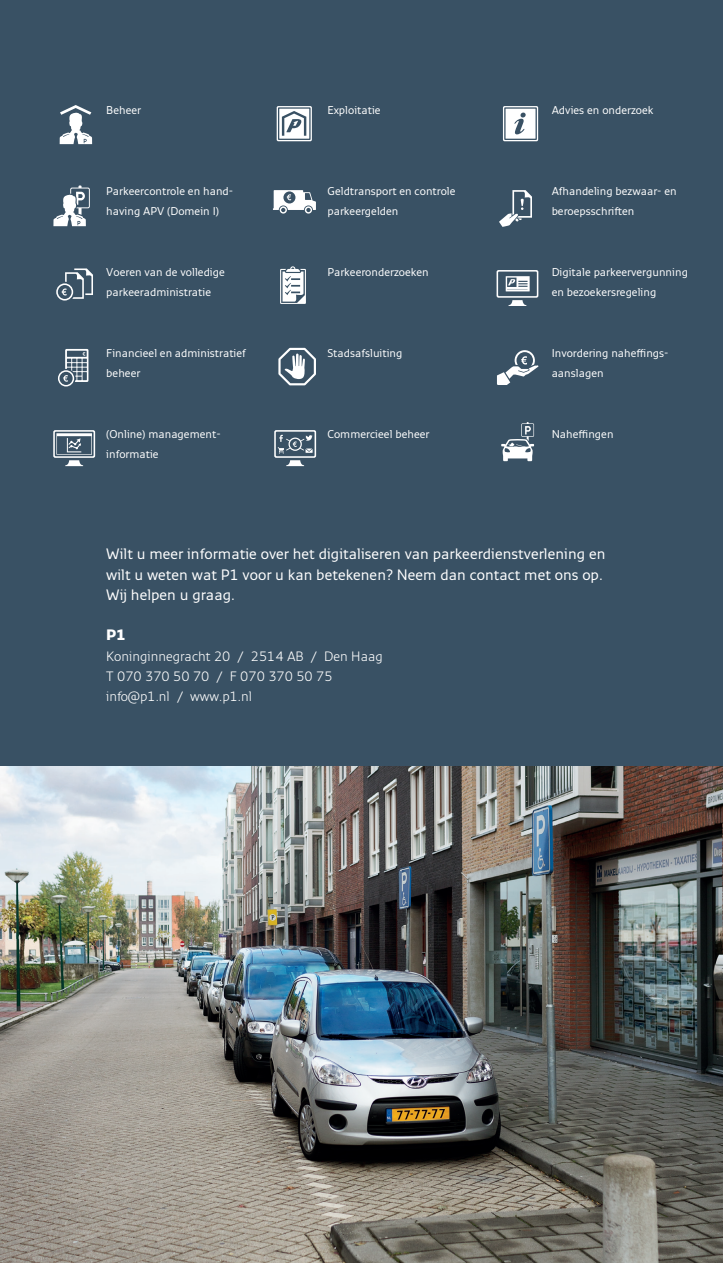
<style>
.page{position:relative;width:723px;height:1263px;background:#fff}
.page>*{position:absolute;margin:0;border:0;box-sizing:border-box;transform-origin:0 0}
.t1{font:15px/20.2px "Monitor Pro";color:#fff}
.t2{font:900 15px "Monitor Pro";color:#fff}
.t3{font:300 13.5px "Monitor Pro";color:#fff}
.t4{font:11.25px/20.2px "Monitor Pro";color:#fff}
</style>
<div class="page">
<img style="left:0;top:765px;width:723px;height:498px">
<div style="left:0;top:0;width:723px;height:765px;background:#395164"></div>
<svg style="left:60px;top:105px;width:32px;height:39px"></svg>
<svg style="left:277px;top:106px;width:35px;height:35px"></svg>
<svg style="left:58px;top:349px;width:30px;height:37px"></svg>
<svg style="left:53px;top:185px;width:37px;height:41px"></svg>
<svg style="left:273px;top:190px;width:43px;height:24px"></svg>
<svg style="left:497px;top:350px;width:41px;height:35px"></svg>
<svg style="left:499px;top:190px;width:33px;height:37px"></svg>
<svg style="left:278px;top:348px;width:38px;height:37px"></svg>
<svg style="left:503px;top:106px;width:35px;height:35px"></svg>
<svg style="left:280px;top:266px;width:26px;height:38px"></svg>
<svg style="left:53px;top:430px;width:42px;height:36px"></svg>
<svg style="left:501px;top:422px;width:33px;height:39px"></svg>
<svg style="left:56px;top:268px;width:37px;height:33px"></svg>
<svg style="left:274px;top:430px;width:42px;height:36px"></svg>
<svg style="left:496px;top:270px;width:42px;height:36px"></svg>
<p class="t4" style="left:106px;top:99px;width:36px">Beheer</p>
<p class="t4" style="left:327px;top:99px;width:55px">Exploitatie</p>
<p class="t4" style="left:552px;top:99px;width:103px">Advies en onderzoek</p>
<p class="t4" style="left:106px;top:180px;width:128px">Parkeercontrole en hand&shy;having APV (Domein I)</p>
<p class="t4" style="left:327px;top:180px;width:130px">Geldtransport en controle parkeergelden</p>
<p class="t4" style="left:552px;top:180px;width:127px">Afhandeling bezwaar- en beroepsschriften</p>
<p class="t4" style="left:106px;top:261px;width:120px">Voeren van de volledige parkeeradministratie</p>
<p class="t4" style="left:327px;top:261px;width:103px">Parkeeronderzoeken</p>
<p class="t4" style="left:552px;top:261px;width:138px">Digitale parkeervergunning en bezoekersregeling</p>
<p class="t4" style="left:106px;top:342px;width:141px">Financieel en administratief beheer</p>
<p class="t4" style="left:327px;top:342px;width:76px">Stadsafsluiting</p>
<p class="t4" style="left:552px;top:342px;width:118px">Invordering naheffings&shy;aanslagen</p>
<p class="t4" style="left:106px;top:423px;width:116px">(Online) management&shy;informatie</p>
<p class="t4" style="left:327px;top:423px;width:103px">Commercieel beheer</p>
<p class="t4" style="left:552px;top:423px;width:63px">Naheffingen</p>
<p class="t1" style="left:106px;top:543px;width:501px">Wilt u meer informatie over het digitaliseren van parkeerdienstverlening en wilt u weten wat P1 voor u kan betekenen? Neem dan contact met ons op.<br>Wij helpen u graag.</p>
<p class="t2" style="left:106px;top:626px;width:21px">P1</p>
<p class="t3" style="left:106px;top:648px;width:278px">Koninginnegracht 20 / 2514 AB / Den Haag</p>
<p class="t3" style="left:106px;top:668px;width:228px">T 070 370 50 70 / F 070 370 50 75</p>
<p class="t3" style="left:106px;top:688px;width:147px">info@p1.nl / www.p1.nl</p>
</div>
